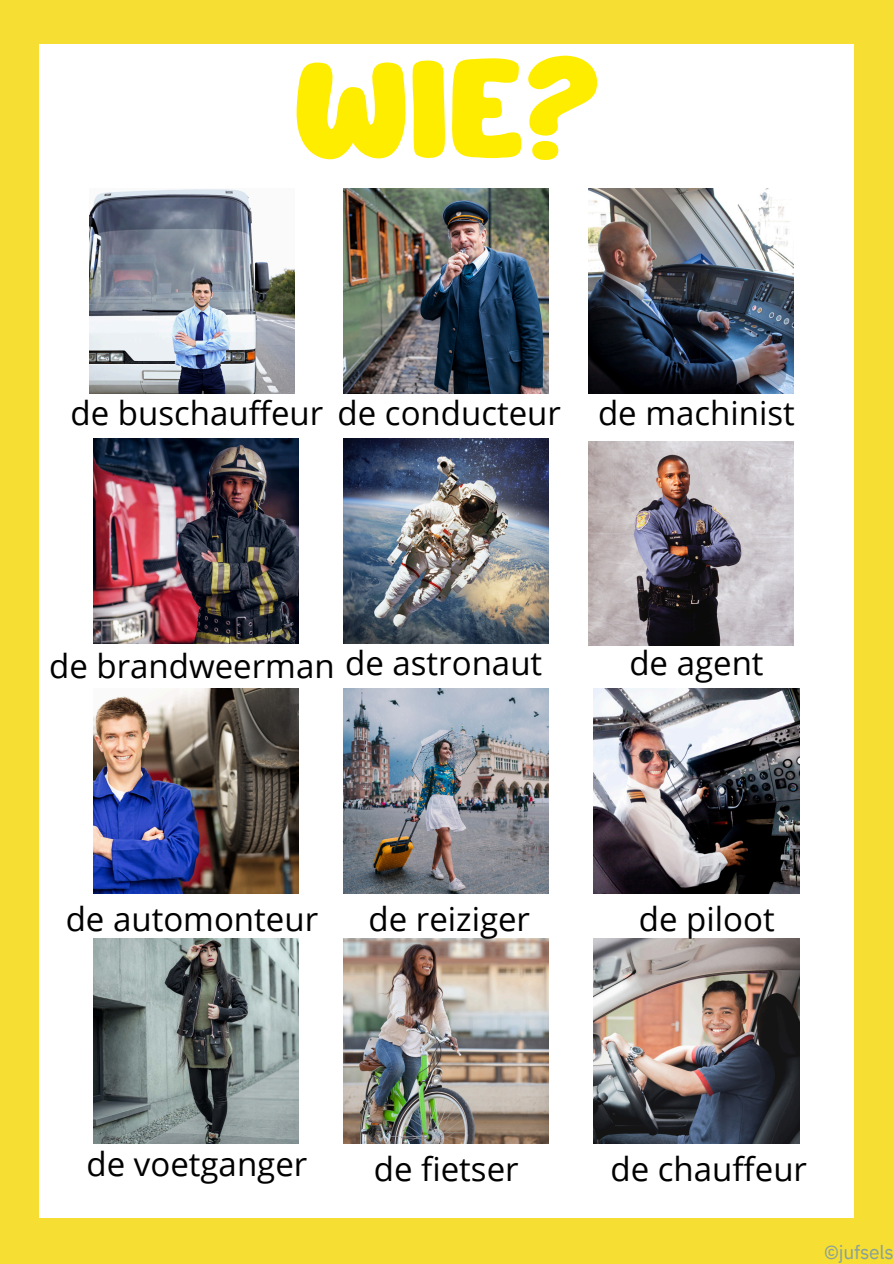
<style>
.page{position:relative;width:894px;height:1264px;background:#fff}
.page>*{position:absolute;margin:0;border:0;box-sizing:border-box;transform-origin:0 0}
.t1{font:120px "Mango";color:#ffed00}
.t2{font:33px "Open Sans";color:#000}
.t3{font:19.2px "IBM Plex Sans";letter-spacing:-.015em;color:#88a09d}
</style>
<div class="page">
<div style="left:0;top:0;width:893px;height:1263px;background:#f7de32"></div>
<div style="left:40px;top:45px;width:813px;height:1172px;background:#fff"></div>
<img style="left:89px;top:189px;width:205px;height:204px">
<img style="left:343px;top:188px;width:205px;height:205px">
<img style="left:588px;top:188px;width:205px;height:205px">
<img style="left:94px;top:438px;width:205px;height:205px">
<img style="left:94px;top:688px;width:205px;height:205px">
<img style="left:94px;top:938px;width:205px;height:205px">
<img style="left:343px;top:438px;width:205px;height:205px">
<img style="left:588px;top:441px;width:205px;height:204px">
<img style="left:343px;top:688px;width:205px;height:205px">
<img style="left:593px;top:688px;width:205px;height:205px">
<img style="left:343px;top:938px;width:205px;height:205px">
<img style="left:593px;top:938px;width:205px;height:205px">
<p class="t1" style="left:293px;top:57px;width:309px">WIE?</p>
<h2 class="t2" style="left:70px;top:389px;width:492px">de buschauffeur de conducteur</h2>
<p class="t2" style="left:598px;top:389px;width:198px">de machinist</p>
<h2 class="t2" style="left:49px;top:642px;width:287px">de brandweerman</h2>
<p class="t2" style="left:345px;top:639px;width:198px">de astronaut</p>
<h2 class="t2" style="left:629px;top:639px;width:136px">de agent</h2>
<p class="t2" style="left:66px;top:895px;width:254px">de automonteur</p>
<h2 class="t2" style="left:368px;top:895px;width:163px">de reiziger</h2>
<p class="t2" style="left:638px;top:895px;width:137px">de piloot</p>
<h2 class="t2" style="left:86px;top:1140px;width:222px">de voetganger</h2>
<p class="t2" style="left:374px;top:1145px;width:146px">de fietser</p>
<h2 class="t2" style="left:610px;top:1145px;width:198px">de chauffeur</h2>
<p class="t3" style="left:824px;top:1238px;width:71px">©jufsels</p>
</div>
